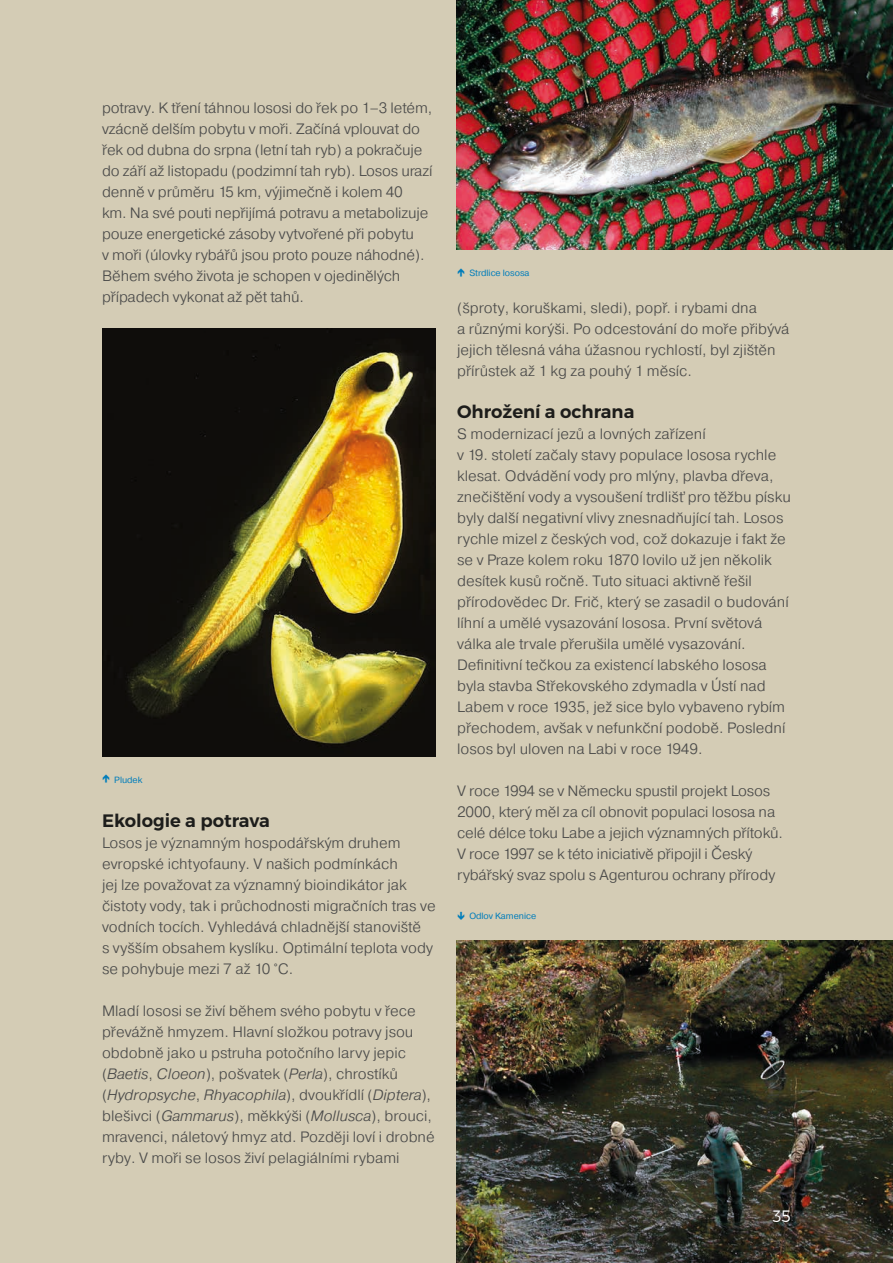
<style>
.page{position:relative;width:893px;height:1263px;background:#d4ccb5}
.page>*{position:absolute;margin:0;border:0;box-sizing:border-box;transform-origin:0 0}
.t1{font:600 18px "Montserrat";color:#1d1d1b}
.t2{font:300 16.5px "Montserrat";color:#fff}
.t3{font:300 15px/21px "Pragmatica";color:#4b4b4a}
.t4{font:9px "Pragmatica";color:#007dbb}
.s1{font-style:italic}
</style>
<div class="page">
<img style="left:456px;top:940px;width:437px;height:323px">
<img style="left:456px;top:0;width:437px;height:250px">
<img style="left:102px;top:329px;width:334px;height:428px">
<p class="t3" style="left:102px;top:97px;width:332px">potravy. K tření táhnou lososi do řek po 1–3 letém, vzácně delším pobytu v moři. Začíná vplouvat do řek od dubna do srpna (letní tah ryb) a pokračuje do září až listopadu (podzimní tah ryb). Losos urazí denně v průměru 15 km, výjimečně i kolem 40<br>km. Na své pouti nepřijímá potravu a metabolizuje pouze energetické zásoby vytvořené při pobytu<br>v moři (úlovky rybářů jsou proto pouze náhodné).<br>Během svého života je schopen v ojedinělých případech vykonat až pět tahů.</p>
<p class="t4" style="left:114px;top:774px;width:30px">Pludek</p>
<p class="t1" style="left:102px;top:809px;width:169px">Ekologie a potrava</p>
<p class="t3" style="left:102px;top:832px;width:335px">Losos je významným hospodářským druhem evropské ichtyofauny. V našich podmínkách<br>jej lze považovat za významný bioindikátor jak čistoty vody, tak i průchodnosti migračních tras ve vodních tocích. Vyhledává chladnější stanoviště<br>s vyšším obsahem kyslíku. Optimální teplota vody se pohybuje mezi 7 až 10 °C.</p>
<p class="t3" style="left:102px;top:1000px;width:334px">Mladí lososi se živí během svého pobytu v řece převážně hmyzem. Hlavní složkou potravy jsou obdobně jako u pstruha potočního larvy jepic (<span class="s1">Baetis</span>, <span class="s1">Cloeon</span>), pošvatek (<span class="s1">Perla</span>), chrostíků (<span class="s1">Hydropsyche</span>, <span class="s1">Rhyacophila</span>), dvoukřídlí (<span class="s1">Diptera</span>), blešivci (<span class="s1">Gammarus</span>), měkkýši (<span class="s1">Mollusca</span>), brouci, mravenci, náletový hmyz atd. Později loví i drobné ryby. V moři se losos živí pelagiálními rybami</p>
<p class="t4" style="left:469px;top:268px;width:62px">Strdlice lososa</p>
<p class="t3" style="left:457px;top:297px;width:334px">(šproty, koruškami, sledi), popř. i rybami dna<br>a různými korýši. Po odcestování do moře přibývá jejich tělesná váha úžasnou rychlostí, byl zjištěn přírůstek až 1 kg za pouhý 1 měsíc.</p>
<p class="t1" style="left:457px;top:400px;width:179px">Ohrožení a ochrana</p>
<p class="t3" style="left:457px;top:423px;width:335px">S modernizací jezů a lovných zařízení<br>v 19. století začaly stavy populace lososa rychle klesat. Odvádění vody pro mlýny, plavba dřeva, znečištění vody a vysoušení trdlišť pro těžbu písku byly další negativní vlivy znesnadňující tah. Losos rychle mizel z českých vod, což dokazuje i fakt že se v Praze kolem roku 1870 lovilo už jen několik desítek kusů ročně. Tuto situaci aktivně řešil přírodovědec Dr. Frič, který se zasadil o budování líhní a umělé vysazování lososa. První světová válka ale trvale přerušila umělé vysazování.<br>Definitivní tečkou za existencí labského lososa byla stavba Střekovského zdymadla v Ústí nad Labem v roce 1935, jež sice bylo vybaveno rybím přechodem, avšak v nefunkční podobě. Poslední losos byl uloven na Labi v roce 1949.</p>
<p class="t3" style="left:457px;top:780px;width:327px">V roce 1994 se v Německu spustil projekt Losos 2000, který měl za cíl obnovit populaci lososa na celé délce toku Labe a jejich významných přítoků.<br>V roce 1997 se k této iniciativě připojil i Český rybářský svaz spolu s Agenturou ochrany přírody</p>
<p class="t4" style="left:469px;top:910px;width:68px">Odlov Kamenice</p>
<p class="t2" style="left:773px;top:1206px;width:20px">35</p>
</div>
